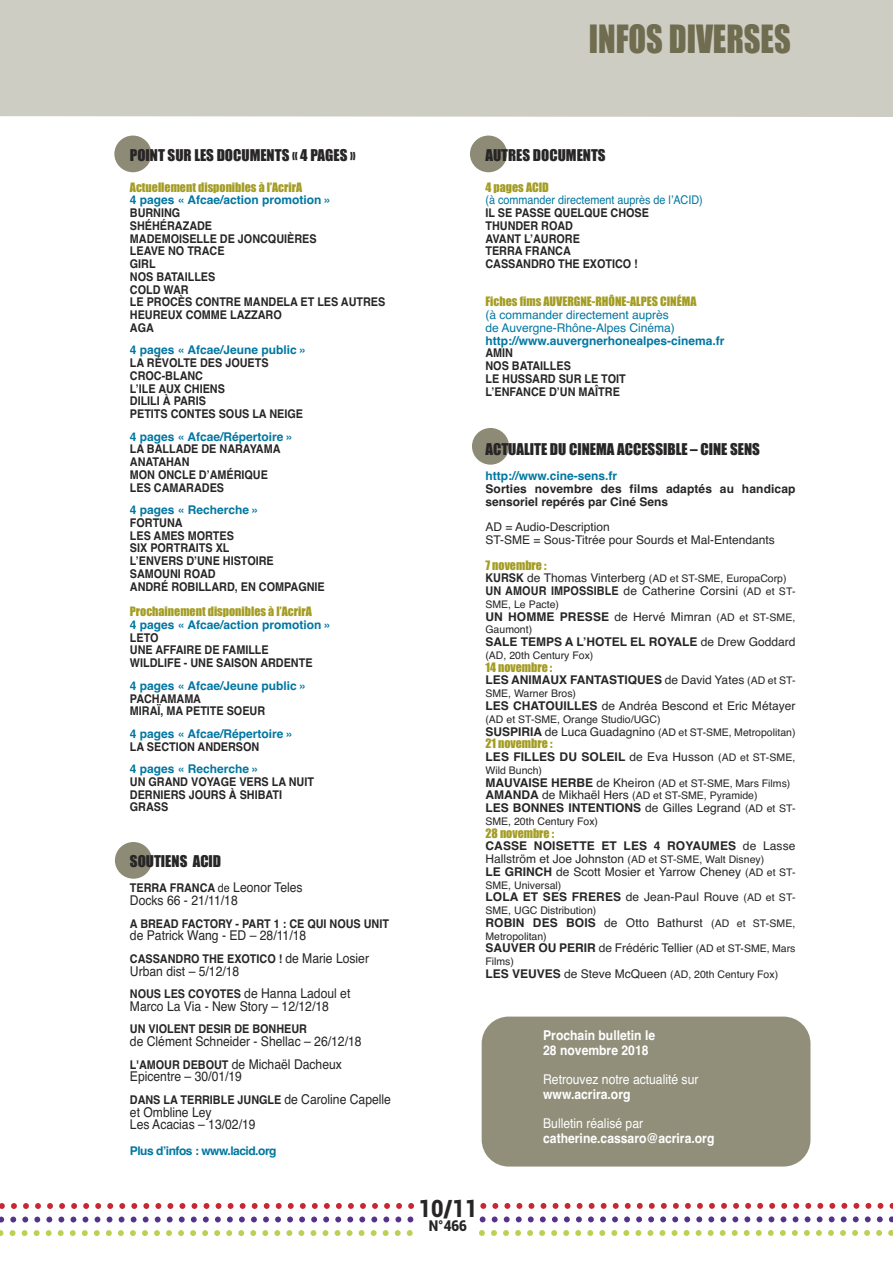
<style>
.page{position:relative;width:893px;height:1263px;background:#fff}
.page>*{position:absolute;margin:0;border:0;box-sizing:border-box;transform-origin:0 0}
.t1{font:36px "Impact";color:#6f6c50;scale:.9 1}
.t2{font:900 24px "Roboto";color:#272526;scale:.9 1}
.t3{font:15px "Impact";color:#272526}
.t4{font:900 15px "Roboto";color:#272526;scale:.9 1}
.t5{font:13.5px/22.5px "Helvetica";color:#272526;scale:.9 1}
.t6{font:700 13.5px/14.7px "Helvetica";color:#fff;scale:.9 1}
.t7{font:13.5px "Helvetica";color:#fff;scale:.9 1}
.t8{font:700 12px/12.8px "Helvetica";color:#272526;scale:.9 1}
.t9{font:12px/12.8px "Helvetica";color:#272526}
.t10{font:700 12px/12.8px "Helvetica";color:#272526}
.t11{font:700 12px "Helvetica";color:#0077a1}
.t12{font:12px "Impact";color:#a49d23}
.t13{font:12px/12.8px "Helvetica";color:#0077a1}
.t14{font:12px "Helvetica";color:#0077a1;scale:.9 1}
.t15{font:700 12px "Helvetica";letter-spacing:-.04em;color:#0077a1}
.t16{font:10.5px/12.8px "Helvetica";color:#272526}
.s1{font-weight:400}
.s2{font-weight:400;font-size:13.5px}
.s3{font-weight:700;font-size:12px}
.s4{font-size:12px}
.s5{font-weight:700}
.s6{font-size:10.5px}
.s7{font-weight:400;font-size:10.5px}
</style>
<div class="page">
<div style="left:472px;top:428px;width:37px;height:37px;background:#8d8a75;border-radius:50%"></div>
<div style="left:115px;top:842px;width:37px;height:37px;background:#8d8a75;border-radius:50%"></div>
<div style="left:114px;top:136px;width:37px;height:36px;background:#8d8a75;border-radius:50%"></div>
<svg style="left:0;top:1230px;width:893px;height:6px"></svg>
<svg style="left:0;top:1203px;width:893px;height:6px"></svg>
<svg style="left:0;top:1216px;width:893px;height:6px"></svg>
<div style="left:418px;top:1196px;width:59px;height:48px;background:#fff"></div>
<div style="left:0;top:0;width:893px;height:117px;background:#cecdc3"></div>
<div style="left:470px;top:136px;width:37px;height:36px;background:#8d8a75;border-radius:50%"></div>
<div style="left:482px;top:1016px;width:328px;height:150px;background:#918f7a;border-radius:27px"></div>
<h1 class="t1" style="left:589px;top:19px;width:226px">INFOS DIVERSES</h1>
<p class="t3" style="left:130px;top:147px;width:227px">POINT SUR LES DOCUMENTS « 4 PAGES »</p>
<p class="t12" style="left:130px;top:180px;width:174px">Actuellement disponibles à l’AcrirA</p>
<p class="t11" style="left:130px;top:193px;width:203px">4 pages « Afcae/action promotion »</p>
<p class="t8" style="left:130px;top:207px;width:285px">BURNING<br>SHÉHÉRAZADE<br>MADEMOISELLE DE JONCQUIÈRES<br>LEAVE NO TRACE<br>GIRL<br>NOS BATAILLES<br>COLD WAR<br>LE PROCÈS CONTRE MANDELA ET LES AUTRES<br>HEUREUX COMME LAZZARO<br>AGA</p>
<p class="t11" style="left:130px;top:343px;width:178px">4 pages « Afcae/Jeune public »</p>
<p class="t8" style="left:130px;top:357px;width:194px">LA RÉVOLTE DES JOUETS<br>CROC-BLANC<br>L’ILE AUX CHIENS<br>DILILI À PARIS<br>PETITS CONTES SOUS LA NEIGE</p>
<p class="t11" style="left:130px;top:429px;width:165px">4 pages « Afcae/Répertoire »</p>
<p class="t8" style="left:130px;top:443px;width:169px">LA BALLADE DE NARAYAMA<br>ANATAHAN<br>MON ONCLE D’AMÉRIQUE<br>LES CAMARADES</p>
<p class="t11" style="left:130px;top:503px;width:131px">4 pages « Recherche »</p>
<p class="t8" style="left:130px;top:516px;width:218px">FORTUNA<br>LES AMES MORTES<br>SIX PORTRAITS XL<br>L’ENVERS D’UNE HISTOIRE<br>SAMOUNI ROAD<br>ANDRÉ ROBILLARD, EN COMPAGNIE</p>
<p class="t12" style="left:130px;top:605px;width:183px">Prochainement disponibles à l’AcrirA</p>
<p class="t11" style="left:130px;top:618px;width:203px">4 pages « Afcae/action promotion »</p>
<p class="t8" style="left:130px;top:631px;width:204px">LETO<br>UNE AFFAIRE DE FAMILLE<br>WILDLIFE - UNE SAISON ARDENTE</p>
<p class="t11" style="left:130px;top:678px;width:178px">4 pages « Afcae/Jeune public »</p>
<p class="t8" style="left:130px;top:692px;width:152px">PACHAMAMA<br>MIRAÏ, MA PETITE SOEUR</p>
<p class="t11" style="left:130px;top:726px;width:165px">4 pages « Afcae/Répertoire »</p>
<p class="t8" style="left:130px;top:740px;width:145px">LA SECTION ANDERSON</p>
<p class="t11" style="left:130px;top:762px;width:131px">4 pages « Recherche »</p>
<p class="t8" style="left:130px;top:775px;width:206px">UN GRAND VOYAGE VERS LA NUIT<br>DERNIERS JOURS À SHIBATI<br>GRASS</p>
<p class="t3" style="left:130px;top:853px;width:93px">SOUTIENS ACID</p>
<p class="t8" style="left:130px;top:882px;width:193px">TERRA FRANCA <span class="s1">de</span> <span class="s2">Leonor Teles</span></p>
<p class="t5" style="left:130px;top:889px;width:121px">Docks 66 - 21/11/18</p>
<p class="t8" style="left:130px;top:917px;width:289px">A BREAD FACTORY - PART 1 : CE QUI NOUS UNIT</p>
<p class="t5" style="left:130px;top:924px;width:197px">de Patrick Wang - ED – 28/11/18</p>
<p class="t8" style="left:130px;top:952px;width:267px">CASSANDRO THE EXOTICO ! <span class="s2">de Marie Losier</span></p>
<p class="t5" style="left:130px;top:960px;width:246px">Urban dist – 5/12/18<br><span class="s3">NOUS LES COYOTES</span> de Hanna Ladoul et</p>
<p class="t5" style="left:130px;top:995px;width:223px">Marco La Via - New Story – 12/12/18</p>
<p class="t8" style="left:130px;top:1023px;width:198px">UN VIOLENT DESIR DE BONHEUR</p>
<p class="t5" style="left:130px;top:1030px;width:259px">de Clément Schneider - Shellac – 26/12/18<br><span class="s3">L'AMOUR DEBOUT</span> de Michaël Dacheux</p>
<p class="t5" style="left:130px;top:1065px;width:126px">Epicentre – 30/01/19</p>
<p class="t8" style="left:130px;top:1093px;width:292px">DANS LA TERRIBLE JUNGLE <span class="s2">de Caroline Capelle</span></p>
<p class="t5" style="left:130px;top:1105px;width:141px;line-height:12.8px">et Ombline Ley<br>Les Acacias – 13/02/19</p>
<p class="t15" style="left:130px;top:1144px;width:148px">Plus d’infos : www.lacid.org</p>
<p class="t3" style="left:485px;top:147px;width:122px">AUTRES DOCUMENTS</p>
<p class="t12" style="left:485px;top:180px;width:65px">4 pages ACID</p>
<p class="t14" style="left:485px;top:193px;width:243px">(à commander directement auprès de l’ACID)</p>
<p class="t8" style="left:485px;top:207px;width:183px">IL SE PASSE QUELQUE CHOSE<br>THUNDER ROAD<br>AVANT L’AURORE<br>TERRA FRANCA<br>CASSANDRO THE EXOTICO !</p>
<p class="t12" style="left:485px;top:295px;width:212px">Fiches fims AUVERGNE-RHÔNE-ALPES CINÉMA</p>
<p class="t13" style="left:485px;top:309px;width:191px">(à commander directement auprès de Auvergne-Rhône-Alpes Cinéma)</p>
<p class="t11" style="left:485px;top:333px;width:240px">http://www.auvergnerhonealpes-cinema.fr</p>
<p class="t8" style="left:485px;top:347px;width:157px">AMIN<br>NOS BATAILLES<br>LE HUSSARD SUR LE TOIT<br>L’ENFANCE D’UN MAÎTRE</p>
<p class="t3" style="left:485px;top:441px;width:276px">ACTUALITE DU CINEMA ACCESSIBLE – CINE SENS</p>
<p class="t11" style="left:485px;top:469px;width:133px">http://www.cine-sens.fr</p>
<p class="t10" style="left:485px;top:483px;width:311px">Sorties novembre des films adaptés au handicap sensoriel repérés par Ciné Sens</p>
<p class="t9" style="left:485px;top:521px;width:291px">AD = Audio-Description<br>ST-SME = Sous-Titrée pour Sourds et Mal-Entendants</p>
<p class="t12" style="left:485px;top:558px;width:63px">7 novembre :</p>
<p class="t16" style="left:485px;top:572px;width:303px"><span class="s3">KURSK</span> <span class="s4">de Thomas Vinterberg</span> (AD et ST-SME, EuropaCorp)</p>
<p class="t9" style="left:485px;top:585px;width:311px"><span class="s5">UN AMOUR IMPOSSIBLE</span> de Catherine Corsini <span class="s6">(AD et ST-</span></p>
<p class="t16" style="left:485px;top:598px;width:75px">SME, Le Pacte)</p>
<p class="t10" style="left:485px;top:610px;width:311px">UN HOMME PRESSE <span class="s1">de Hervé Mimran</span> <span class="s7">(AD et ST-SME,</span></p>
<p class="t16" style="left:485px;top:623px;width:48px">Gaumont)</p>
<p class="t10" style="left:485px;top:636px;width:311px">SALE TEMPS A L’HOTEL EL ROYALE <span class="s1">de Drew Goddard</span></p>
<p class="t16" style="left:485px;top:649px;width:109px">(AD, 20th Century Fox)</p>
<p class="t12" style="left:485px;top:660px;width:68px">14 novembre :</p>
<p class="t10" style="left:485px;top:674px;width:311px">LES ANIMAUX FANTASTIQUES <span class="s1">de David Yates</span> <span class="s7">(AD et ST-</span></p>
<p class="t16" style="left:485px;top:687px;width:92px">SME, Warner Bros)</p>
<p class="t9" style="left:485px;top:699px;width:311px"><span class="s5">LES CHATOUILLES</span> de Andréa Bescond et Eric Métayer</p>
<p class="t16" style="left:485px;top:713px;width:311px">(AD et ST-SME, Orange Studio/UGC)<br><span class="s3">SUSPIRIA</span> <span class="s4">de Luca Guadagnino</span> (AD et ST-SME, Metropolitan)</p>
<p class="t12" style="left:485px;top:737px;width:68px">21 novembre :</p>
<p class="t10" style="left:485px;top:750px;width:311px">LES FILLES DU SOLEIL <span class="s1">de Eva Husson</span> <span class="s7">(AD et ST-SME,</span></p>
<p class="t16" style="left:485px;top:764px;width:306px">Wild Bunch)<br><span class="s3">MAUVAISE HERBE</span> <span class="s4">de Kheiron</span> (AD et ST-SME, Mars Films)<br><span class="s3">AMANDA</span> <span class="s4">de Mikhaël Hers</span> (AD et ST-SME, Pyramide)</p>
<p class="t10" style="left:485px;top:801px;width:311px">LES BONNES INTENTIONS <span class="s1">de Gilles Legrand</span> <span class="s7">(AD et ST-</span></p>
<p class="t16" style="left:485px;top:815px;width:114px">SME, 20th Century Fox)</p>
<p class="t12" style="left:485px;top:826px;width:70px">28 novembre :</p>
<p class="t10" style="left:485px;top:840px;width:311px">CASSE NOISETTE ET LES 4 ROYAUMES <span class="s1">de Lasse</span></p>
<p class="t16" style="left:485px;top:853px;width:280px"><span class="s4">Hallström et Joe Johnston</span> (AD et ST-SME, Walt Disney)</p>
<p class="t9" style="left:485px;top:865px;width:311px"><span class="s5">LE GRINCH</span> de Scott Mosier et Yarrow Cheney <span class="s6">(AD et ST-</span></p>
<p class="t16" style="left:485px;top:878px;width:77px">SME, Universal)</p>
<p class="t9" style="left:485px;top:891px;width:311px"><span class="s5">LOLA ET SES FRERES</span> de Jean-Paul Rouve <span class="s6">(AD et ST-</span></p>
<p class="t16" style="left:485px;top:904px;width:112px">SME, UGC Distribution)</p>
<p class="t9" style="left:485px;top:916px;width:311px"><span class="s5">ROBIN DES BOIS</span> de Otto Bathurst <span class="s6">(AD et ST-SME,</span></p>
<p class="t16" style="left:485px;top:929px;width:63px">Metropolitan)</p>
<p class="t9" style="left:485px;top:942px;width:311px"><span class="s5">SAUVER OU PERIR</span> de Frédéric Tellier <span class="s6">(AD et ST-SME, Mars</span></p>
<p class="t16" style="left:485px;top:955px;width:294px">Films)<br><span class="s3">LES VEUVES</span> <span class="s4">de Steve McQueen</span> (AD, 20th Century Fox)</p>
<p class="t6" style="left:543px;top:1028px;width:126px">Prochain bulletin le<br>28 novembre 2018</p>
<p class="t7" style="left:543px;top:1072px;width:174px">Retrouvez notre actualité sur</p>
<p class="t6" style="left:543px;top:1087px;width:99px">www.acrira.org</p>
<p class="t7" style="left:543px;top:1116px;width:113px">Bulletin réalisé par</p>
<p class="t6" style="left:543px;top:1131px;width:192px">catherine.cassaro@acrira.org</p>
<h2 class="t2" style="left:419px;top:1194px;width:67px">10/11</h2>
<p class="t4" style="left:429px;top:1217px;width:44px">N°466</p>
</div>
